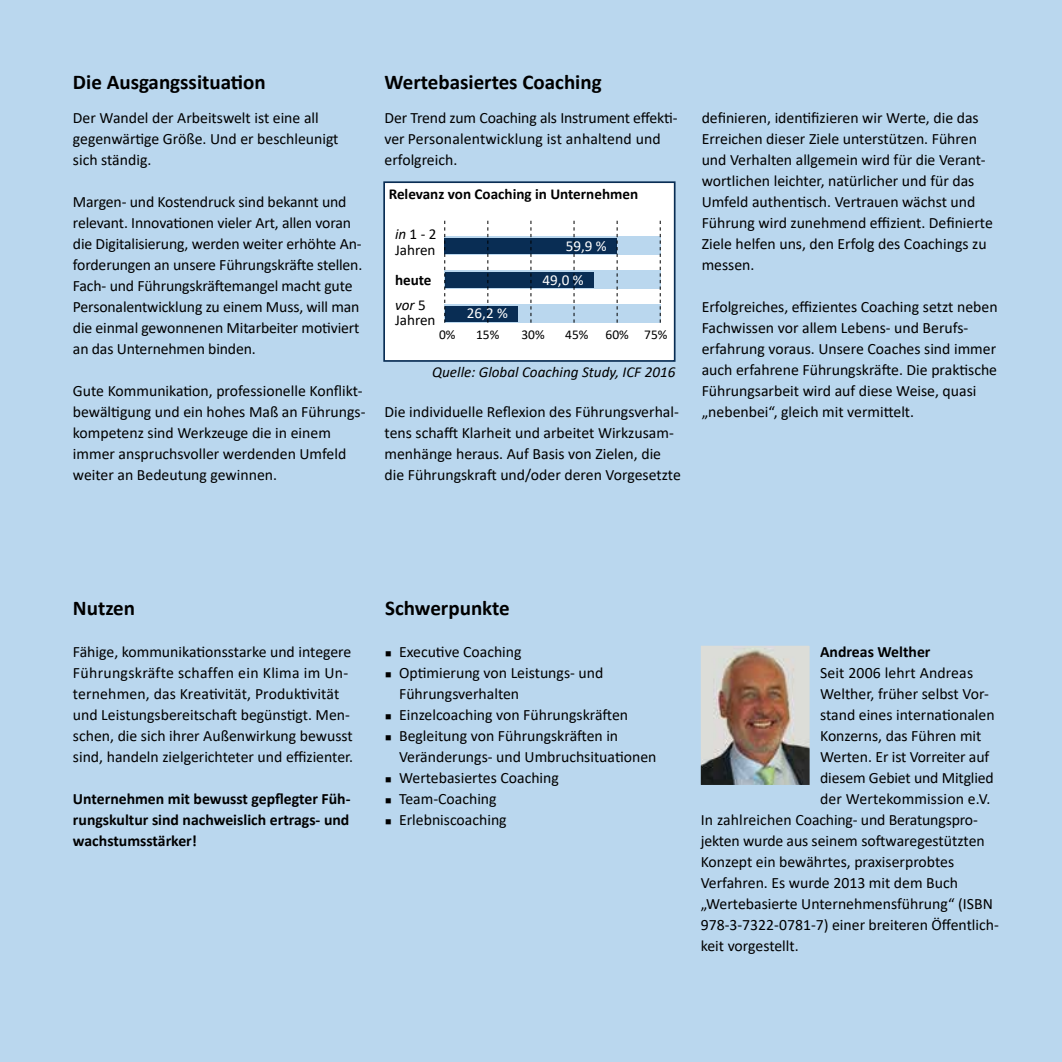
<style>
.page{position:relative;width:1062px;height:1062px;background:#bad7ee}
.page>*{position:absolute;margin:0;border:0;box-sizing:border-box;transform-origin:0 0}
.t1{font:700 21px "Calibri";color:#000}
.t2{font:15.75px/21px "Calibri";color:#000}
.t3{font:700 15.75px/21px "Calibri";color:#000;text-align:justify}
.t4{font:700 15.05px/25.6px "Calibri";color:#000}
.t5{font:italic 15.05px "Calibri";color:#000}
.t6{font:15.05px/15px "Calibri";color:#000}
.t7{font:15.05px "Calibri";color:#fff}
.t8{font:13.47px "Calibri";color:#000}
.s1{font-style:italic}
.s2{font-weight:400;font-style:italic}
.s3{font-weight:400}
</style>
<div class="page">
<img style="left:701px;top:646px;width:108px;height:138px">
<div style="left:383px;top:181px;width:292px;height:181px;background:#fff;border:2px solid #092d54"></div>
<div style="left:444px;top:304px;width:216px;height:19px;background:#bad7ee"></div>
<div style="left:445px;top:306px;width:72px;height:15px;background:#092d54"></div>
<div style="left:444px;top:271px;width:216px;height:18px;background:#bad7ee"></div>
<div style="left:445px;top:272px;width:149px;height:15px;background:#092d54"></div>
<svg style="left:445px;top:237px;width:215px;height:18px"></svg>
<div style="left:445px;top:238px;width:172px;height:15px;background:#092d54"></div>
<svg style="left:444px;top:221px;width:1px;height:102px"></svg>
<svg style="left:487px;top:221px;width:1px;height:102px"></svg>
<svg style="left:530px;top:221px;width:1px;height:102px"></svg>
<svg style="left:573px;top:221px;width:1px;height:102px"></svg>
<svg style="left:616px;top:221px;width:1px;height:102px"></svg>
<svg style="left:660px;top:221px;width:1px;height:102px"></svg>
<h1 class="t1" style="left:73px;top:67px;width:194px">Die Ausgangssituation</h1>
<p class="t2" style="left:73px;top:107px;width:267px">Der Wandel der Arbeitswelt ist eine all gegenwärtige Größe. Und er beschleunigt sich ständig.</p>
<p class="t2" style="left:73px;top:191px;width:291px">Margen- und Kostendruck sind bekannt und relevant. Innovationen vieler Art, allen voran die Digitalisierung, werden weiter erhöhte An&shy;forderungen an unsere Führungskräfte stellen.<br>Fach- und Führungskräftemangel macht gute Personalentwicklung zu einem Muss, will man die einmal gewonnenen Mitarbeiter motiviert an das Unternehmen binden.</p>
<p class="t2" style="left:73px;top:380px;width:294px">Gute Kommunikation, professionelle Konflikt&shy;bewältigung und ein hohes Maß an Führungs&shy;kompetenz sind Werkzeuge die in einem immer anspruchsvoller werdenden Umfeld weiter an Bedeutung gewinnen.</p>
<h1 class="t1" style="left:384px;top:67px;width:219px">Wertebasiertes Coaching</h1>
<p class="t2" style="left:384px;top:107px;width:294px">Der Trend zum Coaching als Instrument effekti&shy;ver Personalentwicklung ist anhaltend und erfolgreich.</p>
<p class="t4" style="left:389px;top:181px;width:251px">Relevanz von Coaching in Unternehmen</p>
<p class="t6" style="left:395px;top:226px;width:43px"><span class="s1">in</span> 1 - 2<br>Jahren</p>
<p class="t4" style="left:395px;top:267px;width:38px">heute <span class="s2">vor</span> <span class="s3">5</span></p>
<p class="t6" style="left:395px;top:312px;width:42px">Jahren</p>
<p class="t7" style="left:467px;top:303px;width:43px">26,2 %</p>
<p class="t7" style="left:566px;top:235px;width:43px">59,9 %</p>
<p class="t7" style="left:542px;top:269px;width:43px">49,0 %</p>
<p class="t8" style="left:439px;top:325px;width:18px">0%</p>
<p class="t8" style="left:476px;top:325px;width:25px">15%</p>
<p class="t8" style="left:521px;top:325px;width:25px">30%</p>
<p class="t8" style="left:565px;top:325px;width:25px">45%</p>
<p class="t8" style="left:605px;top:325px;width:63px">60% 75%</p>
<p class="t5" style="left:432px;top:362px;width:245px">Quelle: Global Coaching Study, ICF 2016</p>
<p class="t2" style="left:384px;top:401px;width:298px">Die individuelle Reflexion des Führungsverhal&shy;tens schafft Klarheit und arbeitet Wirkzusam&shy;menhänge heraus. Auf Basis von Zielen, die die Führungskraft und/oder deren Vorgesetzte</p>
<p class="t2" style="left:701px;top:107px;width:293px">definieren, identifizieren wir Werte, die das Erreichen dieser Ziele unterstützen. Führen und Verhalten allgemein wird für die Verant&shy;wortlichen leichter, natürlicher und für das Umfeld authentisch. Vertrauen wächst und Führung wird zunehmend effizient. Definierte Ziele helfen uns, den Erfolg des Coachings zu messen.</p>
<p class="t2" style="left:701px;top:296px;width:297px">Erfolgreiches, effizientes Coaching setzt neben Fachwissen vor allem Lebens- und Berufs&shy;erfahrung voraus. Unsere Coaches sind immer auch erfahrene Führungskräfte. Die praktische Führungsarbeit wird auf diese Weise, quasi „nebenbei“, gleich mit vermittelt.</p>
<h1 class="t1" style="left:73px;top:593px;width:64px">Nutzen</h1>
<p class="t2" style="left:73px;top:640px;width:282px">Fähige, kommunikationsstarke und integere Führungskräfte schaffen ein Klima im Un&shy;ternehmen, das Kreativität, Produktivität und Leistungsbereitschaft begünstigt. Men&shy;schen, die sich ihrer Außenwirkung bewusst sind, handeln zielgerichteter und effizienter.</p>
<p class="t3" style="left:73px;top:787px;width:279px">Unternehmen mit bewusst gepflegter Füh&shy;rungskultur sind nachweislich ertrags- und wachstumsstärker!</p>
<h1 class="t1" style="left:385px;top:593px;width:126px">Schwerpunkte</h1>
<p class="t2" style="left:385px;top:640px;width:138px">■ Executive Coaching</p>
<p class="t2" style="left:399px;top:661px;width:206px;text-indent:-14px">■ Optimierung von Leistungs- und<br>Führungsverhalten</p>
<p class="t2" style="left:385px;top:703px;width:245px">■ Einzelcoaching von Führungskräften</p>
<p class="t2" style="left:399px;top:724px;width:259px;text-indent:-14px">■ Begleitung von Führungskräften in<br>Veränderungs- und Umbruchsituationen</p>
<p class="t2" style="left:385px;top:766px;width:175px">■ Wertebasiertes Coaching</p>
<p class="t2" style="left:385px;top:787px;width:113px">■ Team-Coaching</p>
<p class="t2" style="left:385px;top:808px;width:123px">■ Erlebniscoaching</p>
<p class="t3" style="left:820px;top:640px;width:112px">Andreas Welther</p>
<p class="t2" style="left:820px;top:661px;width:155px">Seit 2006 lehrt Andreas</p>
<p class="t2" style="left:820px;top:682px;width:170px">Welther, früher selbst Vor-</p>
<p class="t2" style="left:820px;top:703px;width:176px">stand eines internationalen</p>
<p class="t2" style="left:820px;top:724px;width:163px">Konzerns, das Führen mit</p>
<p class="t2" style="left:820px;top:745px;width:171px">Werten. Er ist Vorreiter auf</p>
<p class="t2" style="left:820px;top:766px;width:175px">diesem Gebiet und Mitglied</p>
<p class="t2" style="left:820px;top:787px;width:172px">der Wertekommission e.V.</p>
<p class="t2" style="left:700px;top:808px;width:279px">In zahlreichen Coaching- und Beratungspro-</p>
<p class="t2" style="left:700px;top:829px;width:285px">jekten wurde aus seinem softwaregestützten</p>
<p class="t2" style="left:700px;top:850px;width:255px">Konzept ein bewährtes, praxiserprobtes</p>
<p class="t2" style="left:700px;top:871px;width:259px">Verfahren. Es wurde 2013 mit dem Buch</p>
<p class="t2" style="left:700px;top:892px;width:294px">„Wertebasierte Unternehmensführung“ (ISBN</p>
<p class="t2" style="left:700px;top:913px;width:300px">978-3-7322-0781-7) einer breiteren Öffentlich-</p>
<p class="t2" style="left:700px;top:934px;width:99px">keit vorgestellt.</p>
</div>
